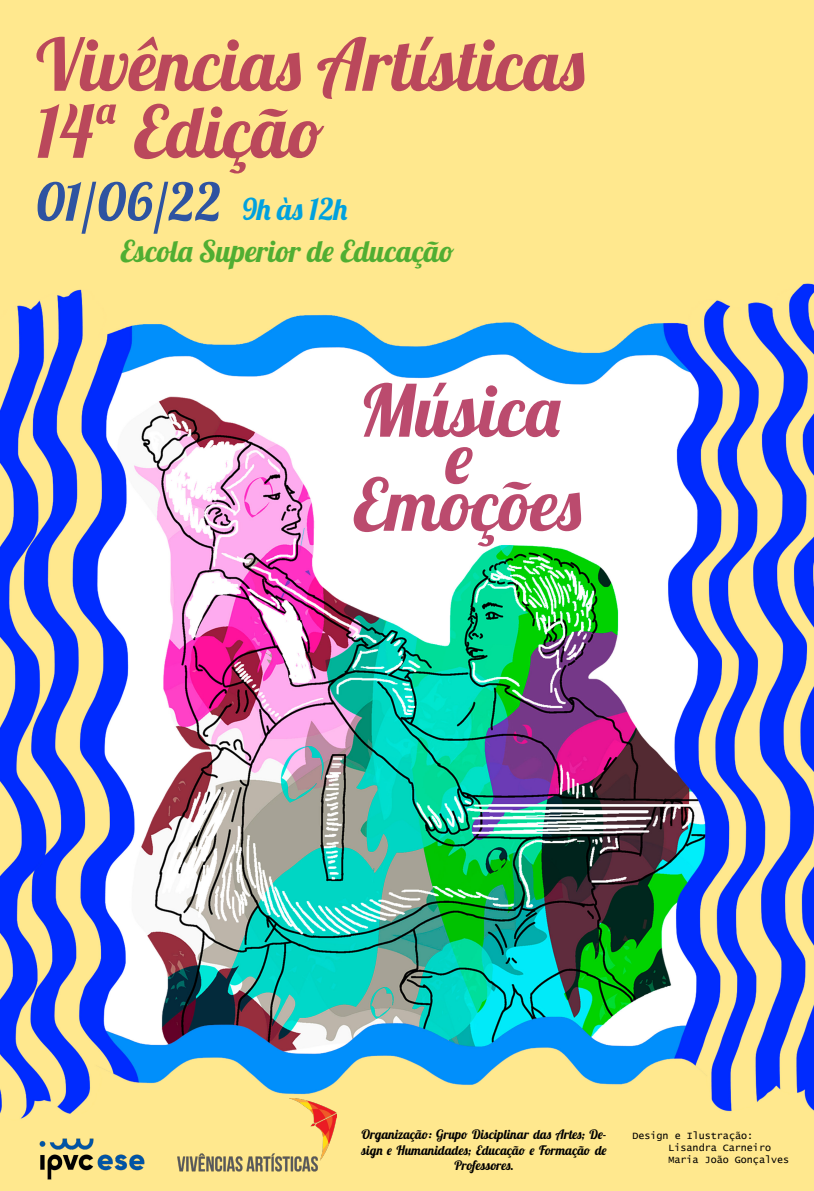
<style>
.page{position:relative;width:814px;height:1191px;background:#fff}
.page>*{position:absolute;margin:0;border:0;box-sizing:border-box;transform-origin:0 0}
.t1{font:72px/67px "Lobster 1.4";color:#ba485b}
.t2{font:72px "Lobster 1.4";color:#bb4b6e}
.t3{font:52px "Lobster 1.4";color:#2e53a1}
.t4{font:30px "Lobster 1.4";color:#50ae32}
.t5{font:13px/15.6px "Lobster 1.4";color:#000;text-align:center}
.t6{font:10px/12px "Lucida Console";color:#000}
.s1{font-size:30px;color:#00a1de}
</style>
<div class="page">
<img style="left:0;top:96px;width:814px;height:1095px">
<img style="left:177px;top:1098px;width:159px;height:76px">
<img style="left:36px;top:1136px;width:111px;height:45px">
<h1 class="t1" style="left:36px;top:30px;width:550px">Vivências Artísticas<br>14ª Edição</h1>
<h2 class="t3" style="left:36px;top:169px;width:313px">01/06/22 <span class="s1">9h às 12h</span></h2>
<h3 class="t4" style="left:120px;top:232px;width:335px">Escola Superior de Educação</h3>
<h1 class="t2" style="left:359px;top:365px;width:203px">Música</h1>
<h1 class="t2" style="left:446px;top:412px;width:28px">e</h1>
<h1 class="t2" style="left:353px;top:459px;width:230px">Emoções</h1>
<p class="t5" style="left:361px;top:1126px;width:246px">Organização: Grupo Disciplinar das Artes; De&shy;sign e Humanidades; Educação e Formação de<br>Professores.</p>
<p class="t6" style="left:668px;top:1130px;width:122px;text-indent:-36px">Design e Ilustração:<br>Lisandra Carneiro<br>Maria João Gonçalves</p>
</div>
